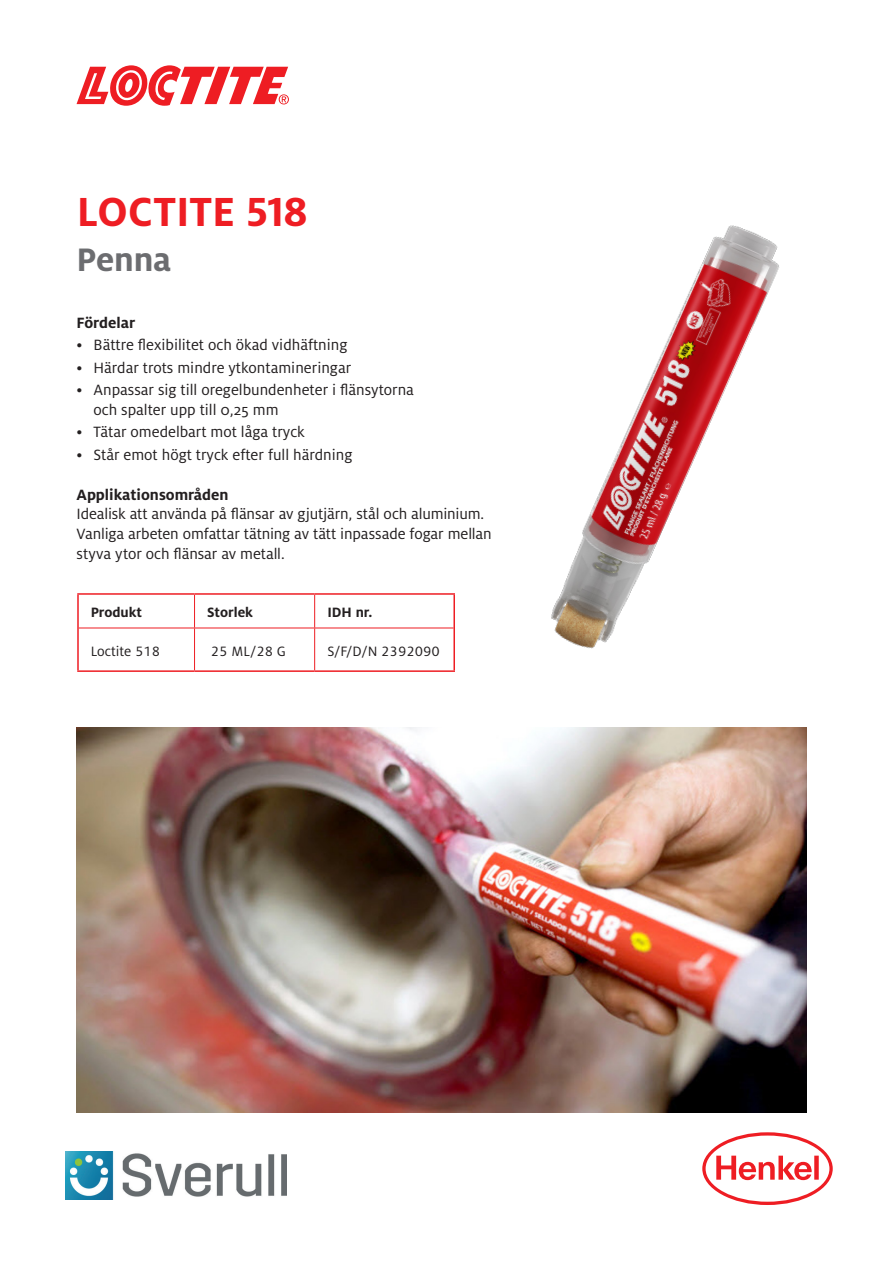
<style>
.page{position:relative;width:893px;height:1263px;background:#fff}
.page>*{position:absolute;margin:0;border:0;box-sizing:border-box;transform-origin:0 0}
.t1{font:700 45px "Henkel Milo";letter-spacing:-.005em;color:#ee1d23}
.t2{font:700 36px "Henkel Milo";letter-spacing:-.01em;color:#6c6d70}
.t3{font:16.5px/19.8px "Henkel Milo";color:#231f20}
.t4{font:700 16.5px "Henkel Milo";color:#231f20}
.t5{font:15px "Henkel Milo";color:#231f20}
.t6{font:700 15px "Henkel Milo";color:#231f20}
</style>
<div class="page">
<img style="left:76px;top:728px;width:731px;height:384px">
<svg style="left:77px;top:65px;width:212px;height:41px"></svg>
<svg style="left:79px;top:595px;width:366px;height:75px"></svg>
<hr style="left:77px;top:593px;width:118px;height:2px;background:#ee1d23">
<hr style="left:77px;top:595px;width:2px;height:33px;background:#ee1d23">
<hr style="left:195px;top:593px;width:120px;height:2px;background:#ee1d23">
<hr style="left:315px;top:593px;width:140px;height:2px;background:#ee1d23">
<hr style="left:77px;top:628px;width:2px;height:42px;background:#ee1d23">
<hr style="left:77px;top:670px;width:118px;height:2px;background:#ee1d23">
<hr style="left:195px;top:670px;width:120px;height:2px;background:#ee1d23">
<hr style="left:315px;top:670px;width:140px;height:2px;background:#ee1d23">
<hr style="left:194px;top:595px;width:1px;height:33px;background:#ee1d23">
<hr style="left:314px;top:595px;width:1px;height:33px;background:#ee1d23">
<hr style="left:79px;top:628px;width:116px;height:1px;background:#ee1d23">
<hr style="left:195px;top:628px;width:120px;height:1px;background:#ee1d23">
<hr style="left:194px;top:628px;width:1px;height:42px;background:#ee1d23">
<hr style="left:315px;top:628px;width:138px;height:1px;background:#ee1d23">
<hr style="left:314px;top:628px;width:1px;height:42px;background:#ee1d23">
<img style="left:445px;top:225px;width:362px;height:544px">
<img style="left:66px;top:1151px;width:220px;height:48px">
<svg style="left:702px;top:1132px;width:131px;height:73px"></svg>
<p class="t1" style="left:77px;top:187px;width:232px">LOCTITE 518</p>
<p class="t2" style="left:77px;top:240px;width:96px">Penna</p>
<p class="t4" style="left:77px;top:313px;width:60px">Fördelar</p>
<p class="t3" style="left:77px;top:335px;width:273px">• Bättre flexibilitet och ökad vidhäftning</p>
<p class="t3" style="left:77px;top:358px;width:276px">• Härdar trots mindre ytkontamineringar</p>
<p class="t3" style="left:94px;top:380px;width:322px;text-indent:-17px">• Anpassar sig till oregelbundenheter i flänsytorna och spalter upp till 0,25 mm</p>
<p class="t3" style="left:77px;top:422px;width:230px">• Tätar omedelbart mot låga tryck</p>
<p class="t3" style="left:77px;top:445px;width:277px">• Står emot högt tryck efter full härdning</p>
<p class="t4" style="left:77px;top:485px;width:154px">Applikationsområden</p>
<p class="t3" style="left:77px;top:504px;width:409px">Idealisk att använda på flänsar av gjutjärn, stål och aluminium.</p>
<p class="t3" style="left:77px;top:524px;width:417px">Vanliga arbeten omfattar tätning av tätt inpassade fogar mellan</p>
<p class="t3" style="left:77px;top:544px;width:210px">styva ytor och flänsar av metall.</p>
<p class="t6" style="left:91px;top:604px;width:53px">Produkt</p>
<p class="t6" style="left:207px;top:604px;width:47px">Storlek</p>
<p class="t6" style="left:327px;top:604px;width:46px">IDH nr.</p>
<p class="t5" style="left:91px;top:643px;width:71px">Loctite 518</p>
<p class="t5" style="left:211px;top:643px;width:77px">25 ML/28 G</p>
<p class="t5" style="left:327px;top:643px;width:114px">S/F/D/N 2392090</p>
</div>
